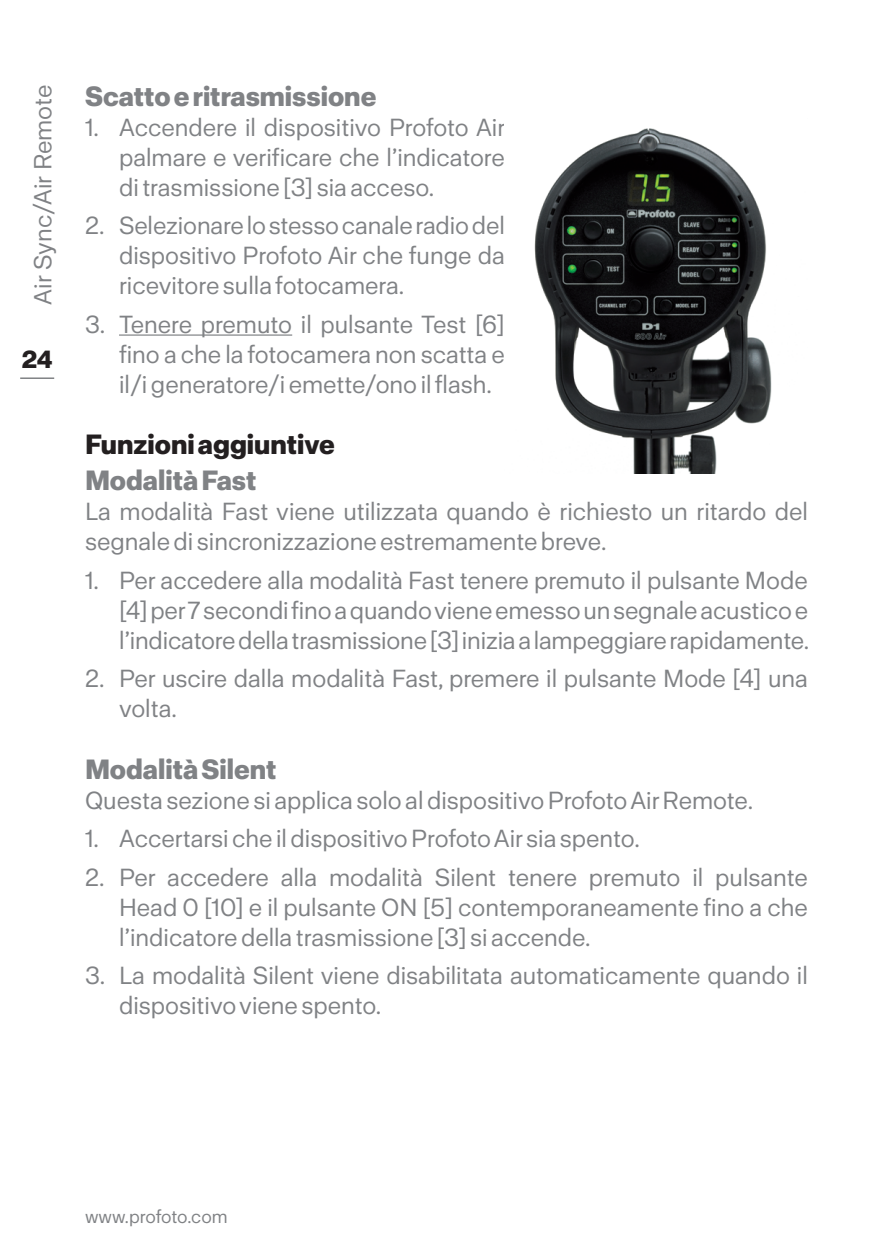
<style>
.page{position:relative;width:893px;height:1259px;background:#fff}
.page>*{position:absolute;margin:0;border:0;box-sizing:border-box;transform-origin:0 0}
.t1{font:700 27px "Profoto Sans";color:#808285}
.t2{font:700 27px "Profoto Sans";color:#231f20}
.t3{font:24px/30px "Profoto Sans";color:#808285;text-align:justify}
.t4{font:700 24px "Profoto Sans";color:#231f20}
.t5{font:18px "Profoto Sans";letter-spacing:-.005em;color:#808285}
</style>
<div class="page">
<hr style="left:20px;top:377px;width:34px;height:2px;background:#808285">
<hr style="left:119px;top:334px;width:173px;height:2px;background:#808285">
<img style="left:534px;top:128px;width:238px;height:345px">
<p class="t3" style="left:28px;top:305px;width:221px;rotate:-90deg">Air Sync/Air Remote</p>
<p class="t4" style="left:22px;top:344px;width:33px">24</p>
<p class="t1" style="left:85px;top:80px;width:293px">Scatto e ritrasmissione</p>
<p class="t3" style="left:119px;top:111px;width:388px;text-indent:-34px">1. Accendere il dispositivo Profoto Air palmare e verificare che l’indicatore di trasmissione [3] sia acceso.</p>
<p class="t3" style="left:119px;top:210px;width:387px;text-indent:-34px">2. Selezionare lo stesso canale radio del dispositivo Profoto Air che funge da ricevitore sulla fotocamera.</p>
<p class="t3" style="left:119px;top:308px;width:387px;text-indent:-34px">3. Tenere premuto il pulsante Test [6] fino a che la fotocamera non scatta e il/i generatore/i emette/ono il flash.</p>
<p class="t2" style="left:85px;top:428px;width:251px">Funzioni aggiuntive</p>
<p class="t1" style="left:85px;top:464px;width:173px">Modalità Fast</p>
<p class="t3" style="left:85px;top:496px;width:724px">La modalità Fast viene utilizzata quando è richiesto un ritardo del segnale di sincronizzazione estremamente breve.</p>
<p class="t3" style="left:119px;top:564px;width:692px;text-indent:-34px">1. Per accedere alla modalità Fast tenere premuto il pulsante Mode [4] per 7 secondi fino a quando viene emesso un segnale acustico e l’indicatore della trasmissione [3] inizia a lampeggiare rapidamente.</p>
<p class="t3" style="left:119px;top:663px;width:690px;text-indent:-34px">2. Per uscire dalla modalità Fast, premere il pulsante Mode [4] una volta.</p>
<p class="t1" style="left:85px;top:753px;width:193px">Modalità Silent</p>
<p class="t3" style="left:85px;top:784px;width:670px">Questa sezione si applica solo al dispositivo Profoto Air Remote.</p>
<p class="t3" style="left:85px;top:823px;width:556px">1. Accertarsi che il dispositivo Profoto Air sia spento.</p>
<p class="t3" style="left:119px;top:861px;width:690px;text-indent:-34px">2. Per accedere alla modalità Silent tenere premuto il pulsante Head 0 [10] e il pulsante ON [5] contemporaneamente fino a che l’indicatore della trasmissione [3] si accende.</p>
<p class="t3" style="left:119px;top:960px;width:690px;text-indent:-34px">3. La modalità Silent viene disabilitata automaticamente quando il dispositivo viene spento.</p>
<p class="t5" style="left:85px;top:1206px;width:144px">www.profoto.com</p>
</div>
